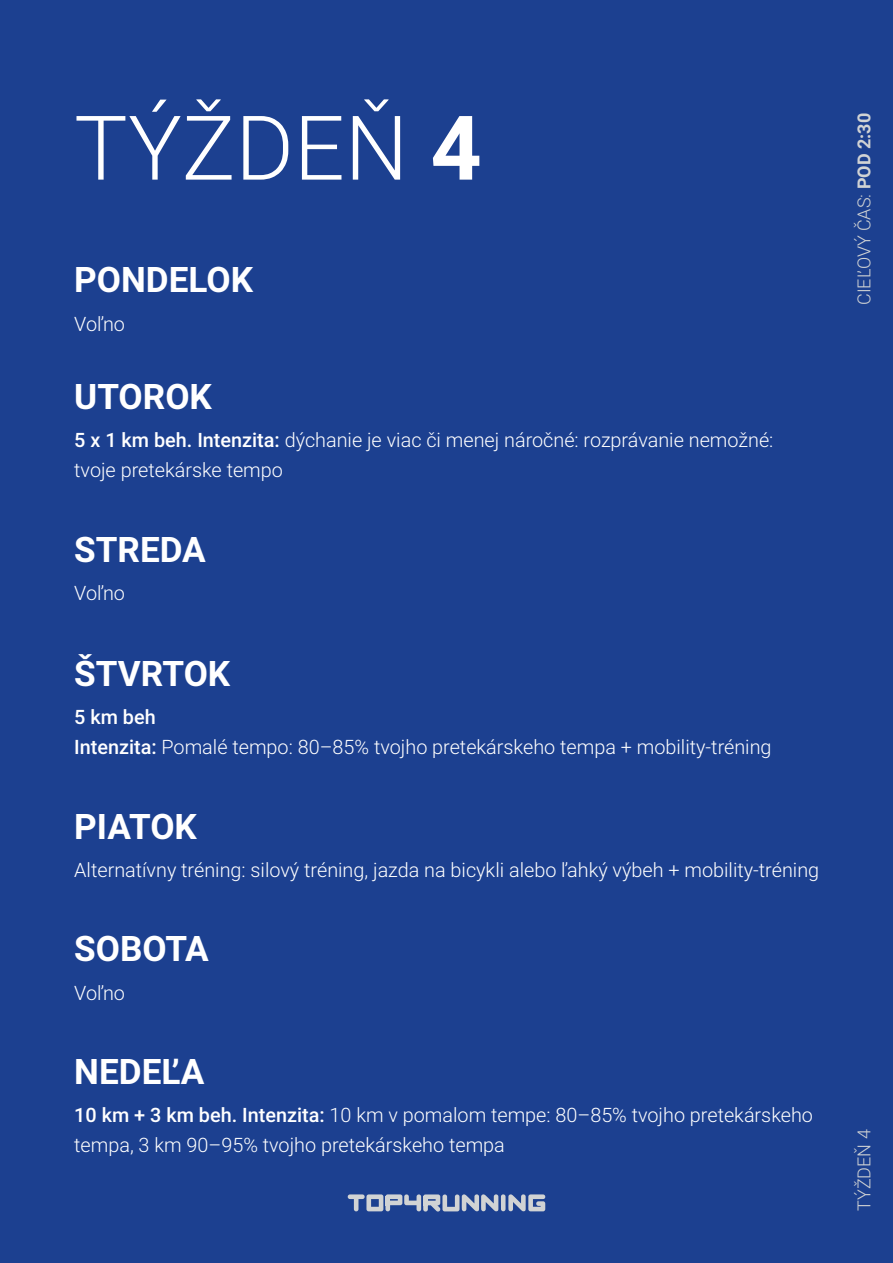
<style>
.page{position:relative;width:893px;height:1263px;background:#1c4090}
.page>*{position:absolute;margin:0;border:0;box-sizing:border-box;transform-origin:0 0}
.t1{font:300 89.4px "Roboto";color:#fff}
.t2{font:700 35.1px "Roboto";color:#fff}
.t3{font:300 19.8px/30px "Roboto";color:#fff}
.t4{font:300 18px "Roboto";color:#d1d3d4}
.s1{font-weight:700}
.s2{font-weight:500}
</style>
<div class="page">
<svg style="left:348px;top:1194px;width:197px;height:18px"></svg>
<div style="left:385px;top:1197px;width:5px;height:9px;background:#d1d3d4"></div>
<div style="left:423px;top:1197px;width:5px;height:9px;background:#d1d3d4"></div>
<h1 class="t1" style="left:74px;top:85px;width:409px">TÝŽDEŇ <span class="s1">4</span></h1>
<h2 class="t2" style="left:74px;top:255px;width:180px">PONDELOK</h2>
<p class="t3" style="left:74px;top:308px;width:52px">Voľno</p>
<h2 class="t2" style="left:74px;top:372px;width:139px">UTOROK</h2>
<p class="t3" style="left:74px;top:425px;width:701px"><span class="s2">5 x 1 km beh. Intenzita:</span> dýchanie je viac či menej náročné: rozprávanie nemožné: tvoje pretekárske tempo</p>
<h2 class="t2" style="left:74px;top:525px;width:133px">STREDA</h2>
<p class="t3" style="left:74px;top:578px;width:52px">Voľno</p>
<h2 class="t2" style="left:74px;top:648px;width:158px">ŠTVRTOK</h2>
<p class="t3" style="left:74px;top:701px;width:699px"><span class="s2">5 km beh<br>Intenzita:</span> Pomalé tempo: 80–85% tvojho pretekárskeho tempa + mobility-tréning</p>
<h2 class="t2" style="left:74px;top:801px;width:124px">PIATOK</h2>
<p class="t3" style="left:74px;top:854px;width:746px">Alternatívny tréning: silový tréning, jazda na bicykli alebo ľahký výbeh + mobility-tréning</p>
<h2 class="t2" style="left:74px;top:924px;width:136px">SOBOTA</h2>
<p class="t3" style="left:74px;top:977px;width:52px">Voľno</p>
<h2 class="t2" style="left:74px;top:1047px;width:132px">NEDEĽA</h2>
<p class="t3" style="left:74px;top:1099px;width:740px"><span class="s2">10 km + 3 km beh. Intenzita:</span> 10 km v pomalom tempe: 80–85% tvojho pretekárskeho tempa, 3 km 90–95% tvojho pretekárskeho tempa</p>
<p class="t4" style="left:851px;top:305px;width:194px;rotate:-90deg">CIEĽOVÝ ČAS: <span class="s1">POD 2:30</span></p>
<p class="t4" style="left:851px;top:1211px;width:83px;rotate:-90deg">TÝŽDEŇ 4</p>
</div>
